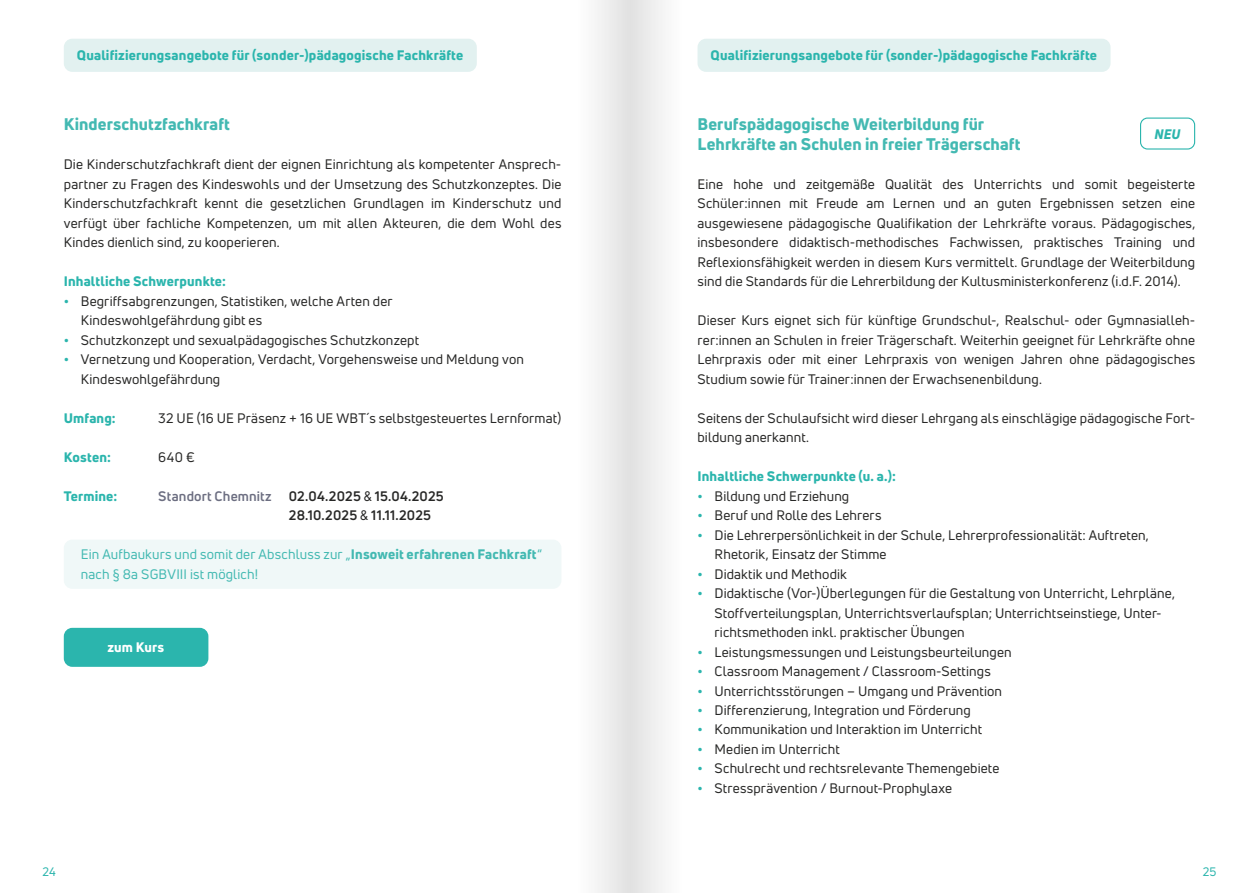
<style>
.page{position:relative;width:1259px;height:893px;background:#fff}
.page>*{position:absolute;margin:0;border:0;box-sizing:border-box;transform-origin:0 0}
.t1{font:800 16.5px/19.5px "Uni Neue";letter-spacing:.005em;color:#43b9b2}
.t2{font:13.5px/19.5px "Uni Neue";letter-spacing:.01em;color:#272726}
.t3{font:800 13.5px "Uni Neue";letter-spacing:.01em;color:#2bb5ad}
.t4{font:13.5px/19.5px "Uni Neue";letter-spacing:.01em;color:#43b9b2}
.t5{font:700 13.5px/19.5px "Uni Neue";letter-spacing:.015em;color:#272726}
.t6{font:700 13.5px "Uni Neue";letter-spacing:.01em;color:#6c6e81}
.t7{font:800 13.5px "Uni Neue";letter-spacing:.01em;color:#fff}
.t8{font:italic 800 13.5px "Uni Neue";color:#2bb5ad}
.t9{font:12px "Uni Neue";color:#2bb5ad}
.s1{font-weight:700;color:#2bb5ad}
.s2{font-weight:400}
.s3{font-weight:800}
</style>
<div class="page">
<div style="left:64px;top:39px;width:413px;height:33px;background:#e2f1f0;border-radius:9px"></div>
<div style="left:697px;top:39px;width:413px;height:33px;background:#e2f1f0;border-radius:9px"></div>
<div style="left:64px;top:540px;width:497px;height:49px;background:#f0f8f8;border-radius:9px"></div>
<div style="left:1140px;top:118px;width:55px;height:32px;border:1px solid #2bb5ad;border-radius:7px"></div>
<svg style="left:629px;top:0;width:34px;height:893px;fill:#eaeaea"></svg>
<svg style="left:597px;top:0;width:32px;height:893px;fill:#ebebeb"></svg>
<div style="left:64px;top:628px;width:144px;height:39px;background:#2bb5ad;border-radius:9px"></div>
<p class="t3" style="left:77px;top:46px;width:388px">Qualifizierungsangebote für (sonder-)pädagogische Fachkräfte</p>
<p class="t3" style="left:710px;top:46px;width:388px">Qualifizierungsangebote für (sonder-)pädagogische Fachkräfte</p>
<p class="t1" style="left:64px;top:114px;width:168px">Kinderschutzfachkraft</p>
<p class="t2" style="left:64px;top:154px;width:499px;text-align:justify">Die Kinderschutzfachkraft dient der eignen Einrichtung als kompetenter Ansprech&shy;partner zu Fragen des Kindeswohls und der Umsetzung des Schutzkonzeptes. Die Kinderschutzfachkraft kennt die gesetzlichen Grundlagen im Kinderschutz und verfügt über fachliche Kompetenzen, um mit allen Akteuren, die dem Wohl des Kindes dienlich sind, zu kooperieren.</p>
<p class="t3" style="left:64px;top:272px;width:164px">Inhaltliche Schwerpunkte:</p>
<p class="t2" style="left:81px;top:291px;width:313px;text-indent:-17px"><span class="s1">•</span> Begriffsabgrenzungen, Statistiken, welche Arten der<br>Kindeswohlgefährdung gibt es</p>
<p class="t2" style="left:64px;top:330px;width:357px"><span class="s1">•</span> Schutzkonzept und sexualpädagogisches Schutzkonzept</p>
<p class="t2" style="left:81px;top:349px;width:445px;text-indent:-17px"><span class="s1">•</span> Vernetzung und Kooperation, Verdacht, Vorgehensweise und Meldung von<br>Kindeswohlgefährdung</p>
<p class="t3" style="left:64px;top:409px;width:53px">Umfang:</p>
<p class="t2" style="left:158px;top:408px;width:405px">32 UE (16 UE Präsenz + 16 UE WBT´s selbstgesteuertes Lernformat)</p>
<p class="t3" style="left:64px;top:448px;width:49px">Kosten:</p>
<p class="t2" style="left:158px;top:447px;width:38px">640 €</p>
<p class="t3" style="left:64px;top:487px;width:55px">Termine:</p>
<p class="t6" style="left:158px;top:487px;width:115px">Standort Chemnitz</p>
<p class="t5" style="left:289px;top:486px;width:156px">02.04.2025 <span class="s2">&amp;</span> 15.04.2025<br>28.10.2025 <span class="s2">&amp;</span> 11.11.2025</p>
<p class="t4" style="left:81px;top:544px;width:463px">Ein Aufbaukurs und somit der Abschluss zur „<span class="s3">Insoweit erfahrenen Fachkraft</span>“ nach § 8a SGBVIII ist möglich!</p>
<p class="t7" style="left:107px;top:638px;width:58px">zum Kurs</p>
<p class="t1" style="left:697px;top:114px;width:324px">Berufspädagogische Weiterbildung für<br>Lehrkräfte an Schulen in freier Trägerschaft</p>
<p class="t2" style="left:697px;top:174px;width:499px;text-align:justify">Eine hohe und zeitgemäße Qualität des Unterrichts und somit begeisterte Schüler:innen mit Freude am Lernen und an guten Ergebnissen setzen eine ausgewiesene pädagogische Qualifikation der Lehrkräfte voraus. Pädagogisches, insbesondere didaktisch-methodisches Fachwissen, praktisches Training und Reflexionsfähigkeit werden in diesem Kurs vermittelt. Grundlage der Weiterbildung sind die Standards für die Lehrerbildung der Kultusministerkonferenz (i.d.F. 2014).</p>
<p class="t2" style="left:697px;top:310px;width:499px;text-align:justify">Dieser Kurs eignet sich für künftige Grundschul-, Realschul- oder Gymnasialleh&shy;rer:innen an Schulen in freier Trägerschaft. Weiterhin geeignet für Lehrkräfte ohne Lehrpraxis oder mit einer Lehrpraxis von wenigen Jahren ohne pädagogisches Studium sowie für Trainer:innen der Erwachsenenbildung.</p>
<p class="t2" style="left:697px;top:408px;width:499px">Seitens der Schulaufsicht wird dieser Lehrgang als einschlägige pädagogische Fort&shy;bildung anerkannt.</p>
<p class="t3" style="left:697px;top:467px;width:200px">Inhaltliche Schwerpunkte (u. a.):</p>
<p class="t2" style="left:697px;top:486px;width:153px"><span class="s1">•</span> Bildung und Erziehung</p>
<p class="t2" style="left:697px;top:505px;width:185px"><span class="s1">•</span> Beruf und Rolle des Lehrers</p>
<p class="t2" style="left:714px;top:525px;width:436px;text-indent:-17px"><span class="s1">•</span> Die Lehrerpersönlichkeit in der Schule, Lehrerprofessionalität: Auftreten,<br>Rhetorik, Einsatz der Stimme</p>
<p class="t2" style="left:697px;top:564px;width:151px"><span class="s1">•</span> Didaktik und Methodik</p>
<p class="t2" style="left:714px;top:583px;width:462px;text-indent:-17px"><span class="s1">•</span> Didaktische (Vor-)Überlegungen für die Gestaltung von Unterricht, Lehrpläne,<br>Stoffverteilungsplan, Unterrichtsverlaufsplan; Unterrichtseinstiege, Unter&shy;richtsmethoden inkl. praktischer Übungen</p>
<p class="t2" style="left:697px;top:642px;width:315px"><span class="s1">•</span> Leistungsmessungen und Leistungsbeurteilungen</p>
<p class="t2" style="left:697px;top:661px;width:295px"><span class="s1">•</span> Classroom Management / Classroom-Settings</p>
<p class="t2" style="left:697px;top:681px;width:306px"><span class="s1">•</span> Unterrichtsstörungen – Umgang und Prävention</p>
<p class="t2" style="left:697px;top:700px;width:275px"><span class="s1">•</span> Differenzierung, Integration und Förderung</p>
<p class="t2" style="left:697px;top:720px;width:286px"><span class="s1">•</span> Kommunikation und Interaktion im Unterricht</p>
<p class="t2" style="left:697px;top:739px;width:144px"><span class="s1">•</span> Medien im Unterricht</p>
<p class="t2" style="left:697px;top:759px;width:303px"><span class="s1">•</span> Schulrecht und rechtsrelevante Themengebiete</p>
<p class="t2" style="left:697px;top:778px;width:256px"><span class="s1">•</span> Stressprävention / Burnout-Prophylaxe</p>
<p class="t8" style="left:1154px;top:125px;width:28px">NEU</p>
<p class="t9" style="left:43px;top:864px;width:15px">24</p>
<p class="t9" style="left:1202px;top:864px;width:15px">25</p>
</div>
